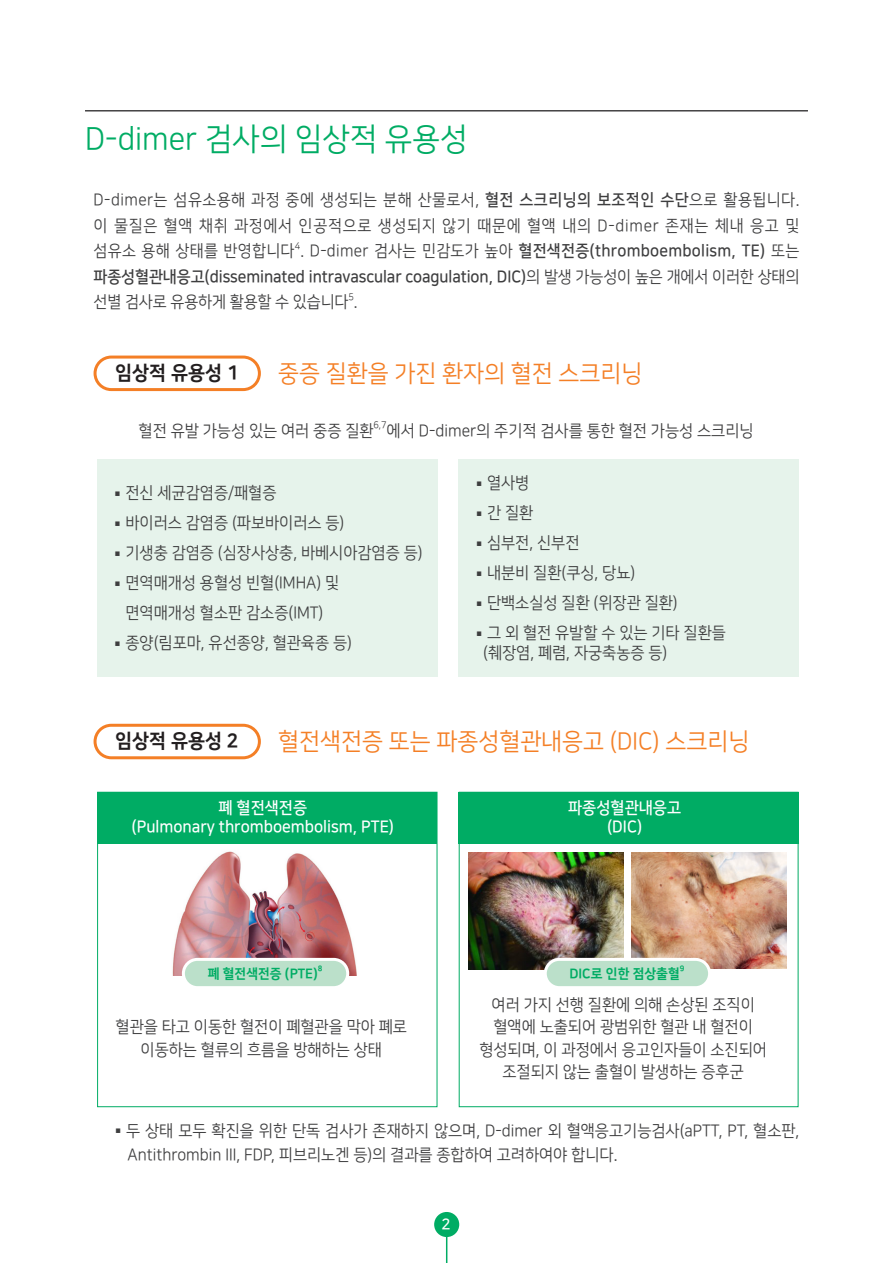
<style>
.page{position:relative;width:893px;height:1263px;background:#fff}
.page>*{position:absolute;margin:0;border:0;box-sizing:border-box;transform-origin:0 0}
.t1{font:31.5px "Nanum Square OTFR";color:#00ac64;scale:.96 1}
.t2{font:24px "Nanum Square OTFR";color:#f47f26;scale:.96 1}
.t3{font:19.5px "Nanum Square OTFEB";color:#231f20;scale:.96 1}
.t4{font:16.5px/22.5px "Nanum Square OTFR";color:#3e3e3f;text-align:center;scale:.94 1}
.t5{font:16.5px/25.5px "Nanum Square OTFR";color:#3e3e3f;text-align:justify;scale:.93 1}
.t6{font:16.5px/25.5px "Nanum Square OTFB";letter-spacing:-.005em;color:#3e3e3f;scale:.93 1}
.t7{font:16.5px "Nanum Square OTFB";color:#fff;scale:.94 1}
.t8{font:15px "Nanum Square OTFB";color:#fff}
.t9{font:13.5px "Nanum Square OTFEB";color:#00ac64;scale:.96 1}
.t10{font:9.6px "Nanum Square OTFR";color:#3e3e3f;scale:.94 1}
.t11{font:9.6px "Nanum Square OTFR";color:#3e3e3f;scale:.93 1}
.t12{font:7.8px "Nanum Square OTFEB";color:#00ac64;scale:.96 1}
.s1{font-family:"Nanum Square OTFB"}
.s2{font-family:"Nanum Square OTFR"}
.s3{font-family:"Koz Min Pr 6 N"}
</style>
<div class="page">
<hr style="left:85px;top:111px;width:723px;height:1px;background:#3e3e3f">
<div style="left:94px;top:356px;width:167px;height:35px;border:3px solid #f47f26;border-radius:16px"></div>
<div style="left:94px;top:724px;width:167px;height:35px;border:3px solid #f47f26;border-radius:16px"></div>
<div style="left:97px;top:460px;width:340px;height:217px;background:#e6f3eb"></div>
<div style="left:459px;top:460px;width:340px;height:217px;background:#e6f3eb"></div>
<div style="left:434px;top:1212px;width:25px;height:25px;background:#00ac64;border-radius:50%"></div>
<hr style="left:446px;top:1233px;width:1px;height:30px;background:#00ac64">
<img style="left:172px;top:851px;width:185px;height:124px">
<img style="left:468px;top:853px;width:156px;height:116px">
<img style="left:631px;top:853px;width:156px;height:115px">
<div style="left:97px;top:792px;width:340px;height:51px;background:#00ac64"></div>
<div style="left:459px;top:792px;width:340px;height:51px;background:#00ac64"></div>
<div style="left:183px;top:959px;width:165px;height:29px;background:#bbe0ca;border-radius:14px"></div>
<div style="left:182px;top:958px;width:167px;height:31px;border:3px solid #fff;border-radius:14px"></div>
<div style="left:545px;top:959px;width:165px;height:29px;background:#bbe0ca;border-radius:14px"></div>
<div style="left:544px;top:958px;width:167px;height:31px;border:3px solid #fff;border-radius:14px"></div>
<div style="left:97px;top:792px;width:340px;height:315px;border:1px solid #00ac64"></div>
<div style="left:459px;top:792px;width:339px;height:315px;border:1px solid #00ac64"></div>
<p class="t1" style="left:85px;top:122px;width:400px">D-dimer 검사의 임상적 유용성</p>
<p class="t5" style="left:94px;top:188px;width:760px">D-dimer는 섬유소용해 과정 중에 생성되는 분해 산물로서, <span class="s1">혈전 스크리닝의 보조적인 수단</span>으로 활용됩니다. 이 물질은 혈액 채취 과정에서 인공적으로 생성되지 않기 때문에 혈액 내의 D-dimer 존재는 체내 응고 및 섬유소 용해 상태를 반영합니다 . D-dimer 검사는 민감도가 높아 <span class="s1">혈전색전증(thromboembolism, TE)</span> 또는</p>
<p class="t11" style="left:295px;top:241px;width:7px">4</p>
<p class="t6" style="left:94px;top:264px;width:760px">파종성혈관내응고(disseminated intravascular coagulation, DIC)<span class="s2">의 발생 가능성이 높은 개에서 이러한 상태의 선별 검사로 유용하게 활용할 수 있습니다 .</span></p>
<p class="t11" style="left:348px;top:292px;width:7px">5</p>
<p class="t3" style="left:115px;top:362px;width:130px">임상적 유용성 1</p>
<p class="t2" style="left:278px;top:361px;width:381px">중증 질환을 가진 환자의 혈전 스크리닝</p>
<p class="t4" style="left:139px;top:419px;width:251px">혈전 유발 가능성 있는 여러 중증 질환</p>
<p class="t10" style="left:374px;top:420px;width:15px">6,7</p>
<p class="t4" style="left:387px;top:419px;width:392px">에서 D-dimer의 주기적 검사를 통한 혈전 가능성 스크리닝</p>
<p class="t4" style="left:110px;top:482px;width:179px"><span class="s3">▪</span>전신 세균감염증/패혈증</p>
<p class="t4" style="left:110px;top:512px;width:251px"><span class="s3">▪</span>바이러스 감염증 (파보바이러스 등)</p>
<p class="t4" style="left:110px;top:542px;width:334px"><span class="s3">▪</span>기생충 감염증 (심장사상충, 바베시아감염증 등)</p>
<p class="t4" style="left:110px;top:572px;width:245px"><span class="s3">▪</span>면역매개성 용혈성 빈혈(IMHA) 및</p>
<p class="t4" style="left:125px;top:602px;width:212px">면역매개성 혈소판 감소증(IMT)</p>
<p class="t4" style="left:110px;top:632px;width:259px"><span class="s3">▪</span>종양(림포마, 유선종양, 혈관육종 등)</p>
<p class="t4" style="left:472px;top:472px;width:63px"><span class="s3">▪</span>열사병</p>
<p class="t4" style="left:472px;top:502px;width:67px"><span class="s3">▪</span>간 질환</p>
<p class="t4" style="left:472px;top:532px;width:116px"><span class="s3">▪</span>심부전, 신부전</p>
<p class="t4" style="left:472px;top:562px;width:176px"><span class="s3">▪</span>내분비 질환(쿠싱, 당뇨)</p>
<p class="t4" style="left:472px;top:592px;width:221px"><span class="s3">▪</span>단백소실성 질환 (위장관 질환)</p>
<p class="t4" style="left:472px;top:622px;width:272px"><span class="s3">▪</span>그 외 혈전 유발할 수 있는 기타 질환들</p>
<p class="t4" style="left:483px;top:642px;width:197px">(췌장염, 폐렴, 자궁축농증 등)</p>
<p class="t3" style="left:115px;top:730px;width:130px">임상적 유용성 2</p>
<p class="t2" style="left:278px;top:729px;width:492px">혈전색전증 또는 파종성혈관내응고 (DIC) 스크리닝</p>
<p class="t7" style="left:219px;top:799px;width:96px">폐 혈전색전증</p>
<p class="t7" style="left:132px;top:818px;width:281px">(Pulmonary thromboembolism, PTE)</p>
<p class="t7" style="left:568px;top:799px;width:122px">파종성혈관내응고</p>
<p class="t7" style="left:607px;top:818px;width:39px">(DIC)</p>
<p class="t9" style="left:208px;top:966px;width:116px">폐 혈전색전증 (PTE)</p>
<p class="t12" style="left:318px;top:965px;width:6px">8</p>
<p class="t9" style="left:569px;top:966px;width:116px">DIC로 인한 점상출혈</p>
<p class="t12" style="left:680px;top:965px;width:6px">9</p>
<p class="t4" style="left:116px;top:1016px;width:312px">혈관을 타고 이동한 혈전이 폐혈관을 막아 폐로 이동하는 혈류의 흐름을 방해하는 상태</p>
<p class="t4" style="left:479px;top:994px;width:307px">여러 가지 선행 질환에 의해 손상된 조직이 혈액에 노출되어 광범위한 혈관 내 혈전이 형성되며, 이 과정에서 응고인자들이 소진되어 조절되지 않는 출혈이 발생하는 증후군</p>
<p class="t4" style="left:128px;top:1119px;width:716px;line-height:24px;text-align:left;text-indent:-17px"><span class="s3">▪</span>두 상태 모두 확진을 위한 단독 검사가 존재하지 않으며, D-dimer 외 혈액응고기능검사(aPTT, PT, 혈소판,<br>Antithrombin III, FDP, 피브리노겐 등)의 결과를 종합하여 고려하여야 합니다.</p>
<p class="t8" style="left:442px;top:1216px;width:11px">2</p>
</div>
